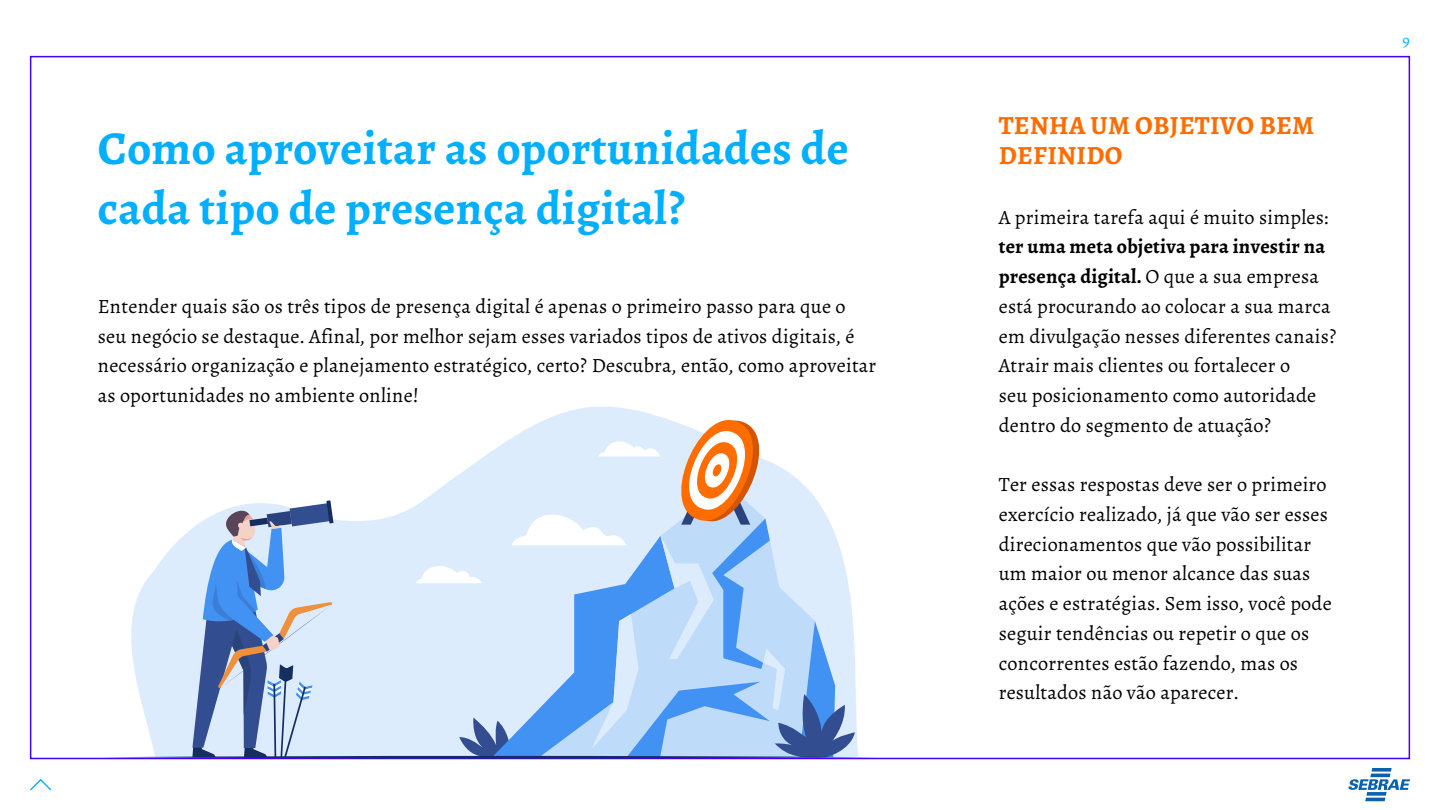
<style>
.page{position:relative;width:1440px;height:810px;background:#fff}
.page>*{position:absolute;margin:0;border:0;box-sizing:border-box;transform-origin:0 0}
.t1{font:700 47.25px/59.5px "Alegreya";letter-spacing:.01em;color:#00afff}
.t2{font:700 26.25px/29.7px "Alegreya";letter-spacing:.01em;color:#ff6d00}
.t3{font:20.25px/29.7px "Alegreya";letter-spacing:.01em;color:#000}
.t4{font:16.5px "Alegreya";color:#00afff}
.s1{font-weight:700}
</style>
<div class="page">
<svg style="left:30px;top:778px;width:22px;height:13px"></svg>
<svg style="left:102px;top:412px;width:775px;height:348px"></svg>
<svg style="left:1349px;top:768px;width:61px;height:33px"></svg>
<h1 class="t1" style="left:98px;top:119px;width:752px">Como aproveitar as oportunidades de cada tipo de presença digital?</h1>
<p class="t3" style="left:98px;top:291px;width:780px">Entender quais são os três tipos de presença digital é apenas o primeiro passo para que o seu negócio se destaque. Afinal, por melhor sejam esses variados tipos de ativos digitais, é necessário organização e planejamento estratégico, certo? Descubra, então, como aproveitar as oportunidades no ambiente online!</p>
<p class="t2" style="left:999px;top:111px;width:317px">TENHA UM OBJETIVO BEM<br>DEFINIDO</p>
<p class="t3" style="left:999px;top:202px;width:332px">A primeira tarefa aqui é muito simples:</p>
<p class="t3" style="left:999px;top:232px;width:339px"><span class="s1">ter uma meta objetiva para investir na presença digital.</span> O que a sua empresa está procurando ao colocar a sua marca em divulgação nesses diferentes canais?<br>Atrair mais clientes ou fortalecer o<br>seu posicionamento como autoridade dentro do segmento de atuação?</p>
<p class="t3" style="left:999px;top:470px;width:335px">Ter essas respostas deve ser o primeiro exercício realizado, já que vão ser esses direcionamentos que vão possibilitar um maior ou menor alcance das suas ações e estratégias. Sem isso, você pode seguir tendências ou repetir o que os concorrentes estão fazendo, mas os resultados não vão aparecer.</p>
<p class="t4" style="left:1403px;top:30px;width:9px">9</p>
</div>
